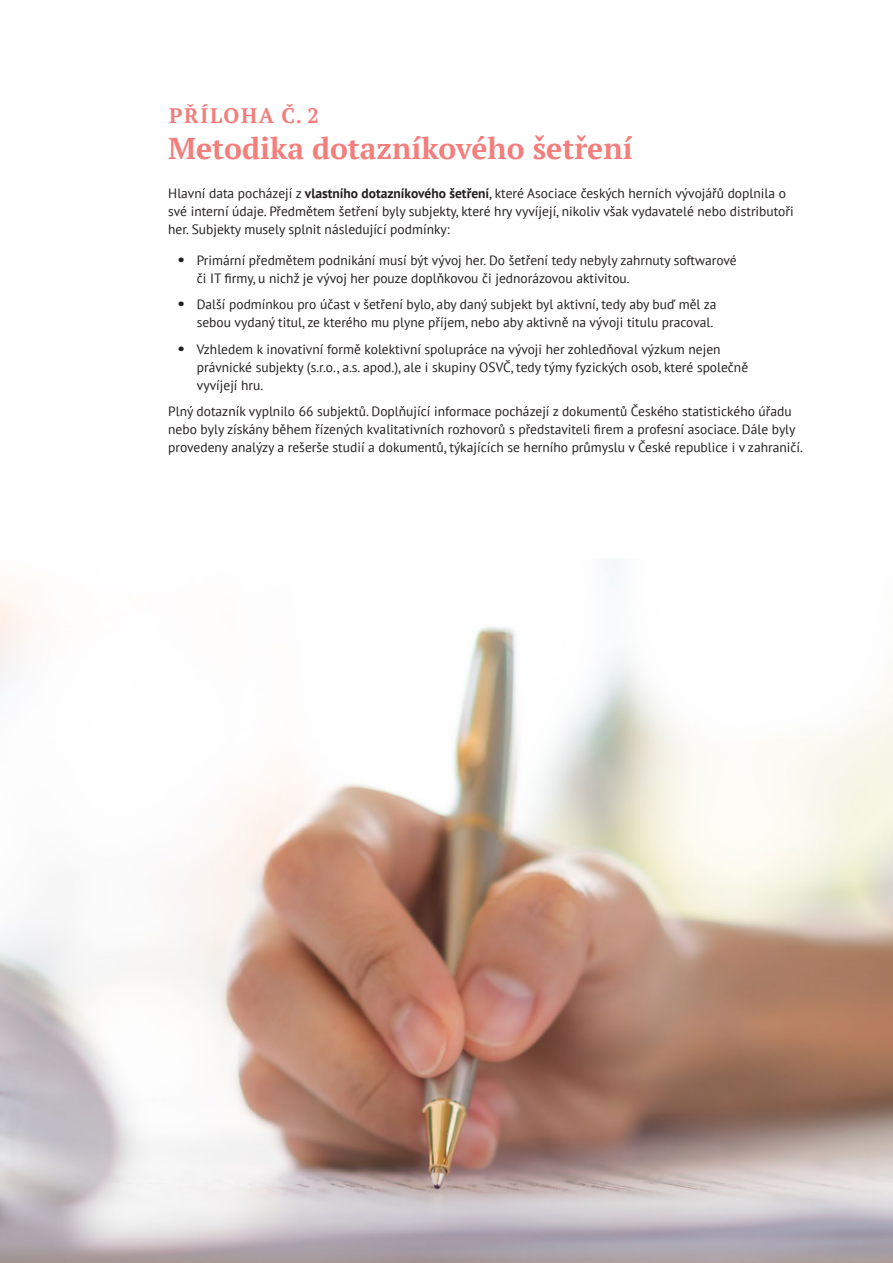
<style>
.page{position:relative;width:893px;height:1263px;background:#fff}
.page>*{position:absolute;margin:0;border:0;box-sizing:border-box;transform-origin:0 0}
.t1{font:700 30px "PT Serif";color:#f37e7c}
.t2{font:700 21px "PT Serif";letter-spacing:.08em;color:#f37e7c}
.t3{font:13.5px/18px "PT Sans";color:#231f20}
.s1{font-weight:700}
.s2{font-family:"PT Sans Caption";font-size:16.5px}
</style>
<div class="page">
<img style="left:0;top:558px;width:893px;height:705px">
<h2 class="t2" style="left:169px;top:101px;width:151px">PŘÍLOHA Č. 2</h2>
<h1 class="t1" style="left:168px;top:128px;width:466px">Metodika dotazníkového šetření</h1>
<p class="t3" style="left:168px;top:184px;width:627px">Hlavní data pocházejí z <span class="s1">vlastního dotazníkového šetření</span>, které Asociace českých herních vývojářů doplnila o své interní údaje. Předmětem šetření byly subjekty, které hry vyvíjejí, nikoliv však vydavatelé nebo distributoři her. Subjekty musely splnit následující podmínky:</p>
<p class="t3" style="left:197px;top:251px;width:541px;text-indent:-20px"><span class="s2">•</span> Primární předmětem podnikání musí být vývoj her. Do šetření tedy nebyly zahrnuty softwarové či IT firmy, u nichž je vývoj her pouze doplňkovou či jednorázovou aktivitou.</p>
<p class="t3" style="left:177px;top:295px;width:541px;text-align:right"><span class="s2">•</span> Další podmínkou pro účast v šetření bylo, aby daný subjekt byl aktivní, tedy aby buď měl za sebou vydaný titul, ze kterého mu plyne příjem, nebo aby aktivně na vývoji titulu pracoval.</p>
<p class="t3" style="left:197px;top:340px;width:553px;text-indent:-20px"><span class="s2">•</span> Vzhledem k inovativní formě kolektivní spolupráce na vývoji her zohledňoval výzkum nejen právnické subjekty (s.r.o., a.s. apod.), ale i skupiny OSVČ, tedy týmy fyzických osob, které společně vyvíjejí hru.</p>
<p class="t3" style="left:168px;top:402px;width:636px">Plný dotazník vyplnilo 66 subjektů. Doplňující informace pocházejí z dokumentů Českého statistického úřadu nebo byly získány během řízených kvalitativních rozhovorů s představiteli firem a profesní asociace. Dále byly provedeny analýzy a rešerše studií a dokumentů, týkajících se herního průmyslu v České republice i v zahraničí.</p>
</div>
